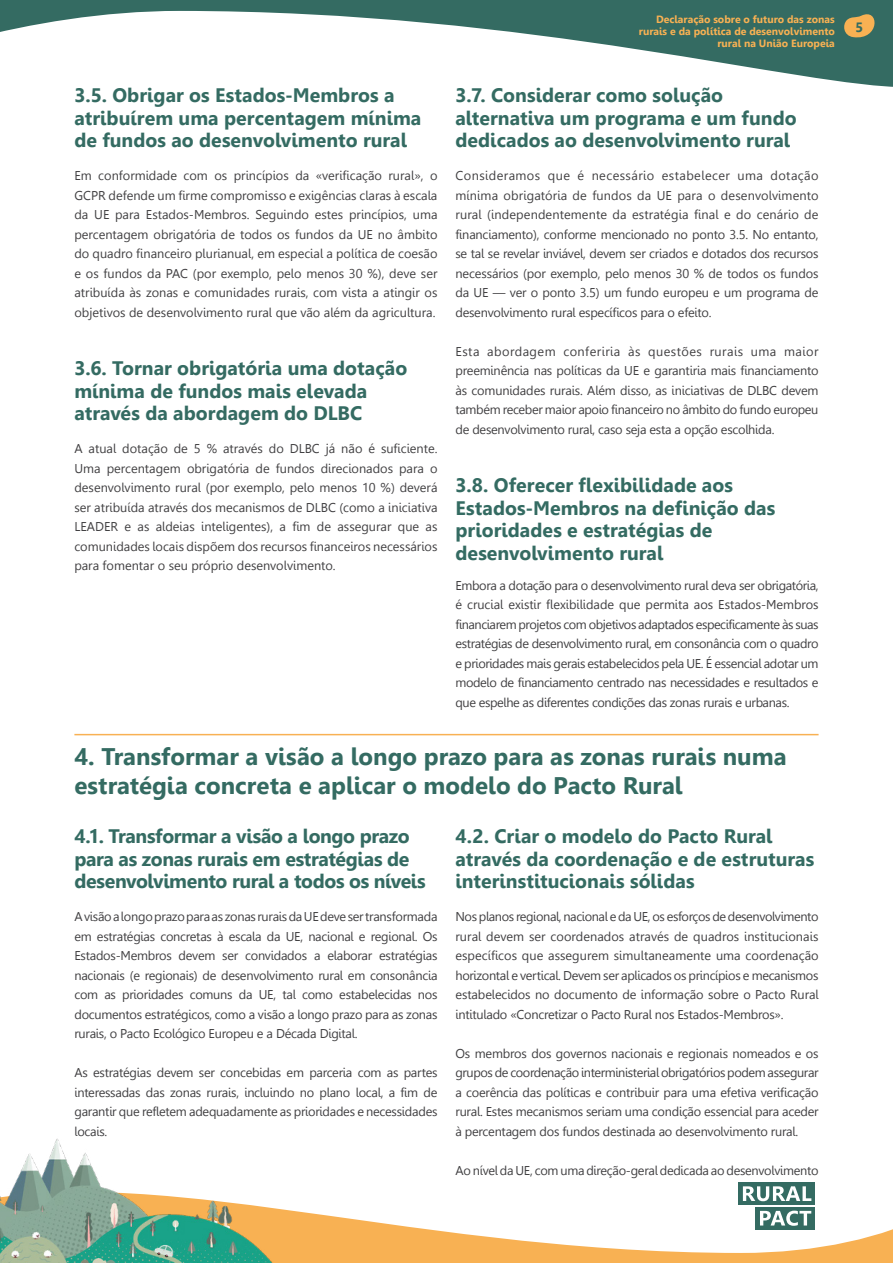
<style>
.page{position:relative;width:893px;height:1263px;background:#fff}
.page>*{position:absolute;margin:0;border:0;box-sizing:border-box;transform-origin:0 0}
.Title_-_level1{font:700 24px/28.8px "Leelawadee";color:#346b62}
.Title_-_level_2{font:700 19.5px/22.5px "Leelawadee";color:#346b62}
.Title_-_level_2-2{font:700 19.5px/22.5px "Leelawadee";letter-spacing:-.02em;color:#346b62}
.t1{font:700 13.5px "Leelawadee";color:#346b62}
.Body_JUSTIFIED{font:12.75px/19.5px "Leelawadee";letter-spacing:-.02em;color:#414042;text-align:justify}
.t2{font:700 10.5px/12px "Leelawadee";color:#f8b153;text-align:right}
</style>
<div class="page">
<svg style="left:0;top:0;width:893px;height:87px"></svg>
<svg style="left:842px;top:7px;width:38px;height:34px"></svg>
<svg style="left:357px;top:1182px;width:536px;height:81px"></svg>
<img style="left:0;top:1138px;width:357px;height:125px">
<div style="left:739px;top:1182px;width:76px;height:22px;background:#346b62"></div>
<div style="left:756px;top:1207px;width:59px;height:22px;background:#346b62"></div>
<svg style="left:743px;top:1186px;width:68px;height:15px"></svg>
<svg style="left:760px;top:1210px;width:51px;height:16px"></svg>
<hr style="left:74px;top:734px;width:745px;height:1px;background:#f8b153">
<p class="t2" style="left:639px;top:14px;width:197px">Declaração sobre o futuro das zonas rurais e da política de desenvolvimento rural na União Europeia</p>
<h3 class="Title_-_level_2" style="left:74px;top:84px;width:349px">3.5. Obrigar os Estados‑Membros a atribuírem uma percentagem mínima de fundos ao desenvolvimento rural</h3>
<p class="Body_JUSTIFIED" style="left:74px;top:166px;width:365px">Em conformidade com os princípios da «verificação rural», o GCPR defende um firme compromisso e exigências claras à escala da UE para Estados‑Membros. Seguindo estes princípios, uma percentagem obrigatória de todos os fundos da UE no âmbito do quadro financeiro plurianual, em especial a política de coesão e os fundos da PAC (por exemplo, pelo menos 30 %), deve ser atribuída às zonas e comunidades rurais, com vista a atingir os objetivos de desenvolvimento rural que vão além da agricultura.</p>
<h3 class="Title_-_level_2" style="left:455px;top:84px;width:343px">3.7. Considerar como solução alternativa um programa e um fundo dedicados ao desenvolvimento rural</h3>
<p class="Body_JUSTIFIED" style="left:455px;top:166px;width:365px">Consideramos que é necessário estabelecer uma dotação mínima obrigatória de fundos da UE para o desenvolvimento rural (independentemente da estratégia final e do cenário de financiamento), conforme mencionado no ponto 3.5. No entanto, se tal se revelar inviável, devem ser criados e dotados dos recursos necessários (por exemplo, pelo menos 30 % de todos os fundos da UE — ver o ponto 3.5) um fundo europeu e um programa de desenvolvimento rural específicos para o efeito.</p>
<p class="Body_JUSTIFIED" style="left:455px;top:341px;width:365px">Esta abordagem conferiria às questões rurais uma maior preeminência nas políticas da UE e garantiria mais financiamento às comunidades rurais. Além disso, as iniciativas de DLBC devem também receber maior apoio financeiro no âmbito do fundo europeu de desenvolvimento rural, caso seja esta a opção escolhida.</p>
<h3 class="Title_-_level_2" style="left:74px;top:357px;width:334px">3.6. Tornar obrigatória uma dotação mínima de fundos mais elevada através da abordagem do DLBC</h3>
<p class="Body_JUSTIFIED" style="left:74px;top:439px;width:365px">A atual dotação de 5 % através do DLBC já não é suficiente.<br>Uma percentagem obrigatória de fundos direcionados para o desenvolvimento rural (por exemplo, pelo menos 10 %) deverá ser atribuída através dos mecanismos de DLBC (como a iniciativa LEADER e as aldeias inteligentes), a fim de assegurar que as comunidades locais dispõem dos recursos financeiros necessários para fomentar o seu próprio desenvolvimento.</p>
<h3 class="Title_-_level_2" style="left:455px;top:474px;width:322px">3.8. Oferecer flexibilidade aos<br>Estados‑Membros na definição das prioridades e estratégias de desenvolvimento rural</h3>
<p class="Body_JUSTIFIED" style="left:455px;top:575px;width:365px">Embora a dotação para o desenvolvimento rural deva ser obrigatória, é crucial existir flexibilidade que permita aos Estados‑Membros financiarem projetos com objetivos adaptados especificamente às suas estratégias de desenvolvimento rural, em consonância com o quadro e prioridades mais gerais estabelecidos pela UE. É essencial adotar um modelo de financiamento centrado nas necessidades e resultados e que espelhe as diferentes condições das zonas rurais e urbanas.</p>
<h2 class="Title_-_level1" style="left:74px;top:742px;width:714px">4. Transformar a visão a longo prazo para as zonas rurais numa estratégia concreta e aplicar o modelo do Pacto Rural</h2>
<h3 class="Title_-_level_2-2" style="left:74px;top:825px;width:353px">4.1. Transformar a visão a longo prazo para as zonas rurais em estratégias de desenvolvimento rural a todos os níveis</h3>
<p class="Body_JUSTIFIED" style="left:74px;top:907px;width:365px">A visão a longo prazo para as zonas rurais da UE deve ser transformada em estratégias concretas à escala da UE, nacional e regional. Os Estados‑Membros devem ser convidados a elaborar estratégias nacionais (e regionais) de desenvolvimento rural em consonância com as prioridades comuns da UE, tal como estabelecidas nos documentos estratégicos, como a visão a longo prazo para as zonas rurais, o Pacto Ecológico Europeu e a Década Digital.</p>
<p class="Body_JUSTIFIED" style="left:74px;top:1063px;width:365px">As estratégias devem ser concebidas em parceria com as partes interessadas das zonas rurais, incluindo no plano local, a fim de garantir que refletem adequadamente as prioridades e necessidades locais.</p>
<h3 class="Title_-_level_2" style="left:455px;top:825px;width:360px">4.2. Criar o modelo do Pacto Rural através da coordenação e de estruturas interinstitucionais sólidas</h3>
<p class="Body_JUSTIFIED" style="left:455px;top:907px;width:365px">Nos planos regional, nacional e da UE, os esforços de desenvolvimento rural devem ser coordenados através de quadros institucionais específicos que assegurem simultaneamente uma coordenação horizontal e vertical. Devem ser aplicados os princípios e mecanismos estabelecidos no documento de informação sobre o Pacto Rural intitulado «Concretizar o Pacto Rural nos Estados‑Membros».</p>
<p class="Body_JUSTIFIED" style="left:455px;top:1043px;width:365px">Os membros dos governos nacionais e regionais nomeados e os grupos de coordenação interministerial obrigatórios podem assegurar a coerência das políticas e contribuir para uma efetiva verificação rural. Estes mecanismos seriam uma condição essencial para aceder à percentagem dos fundos destinada ao desenvolvimento rural.</p>
<p class="Body_JUSTIFIED" style="left:455px;top:1160px;width:365px">Ao nível da UE, com uma direção-geral dedicada ao desenvolvimento</p>
<p class="t1" style="left:855px;top:19px;width:9px">5</p>
</div>
